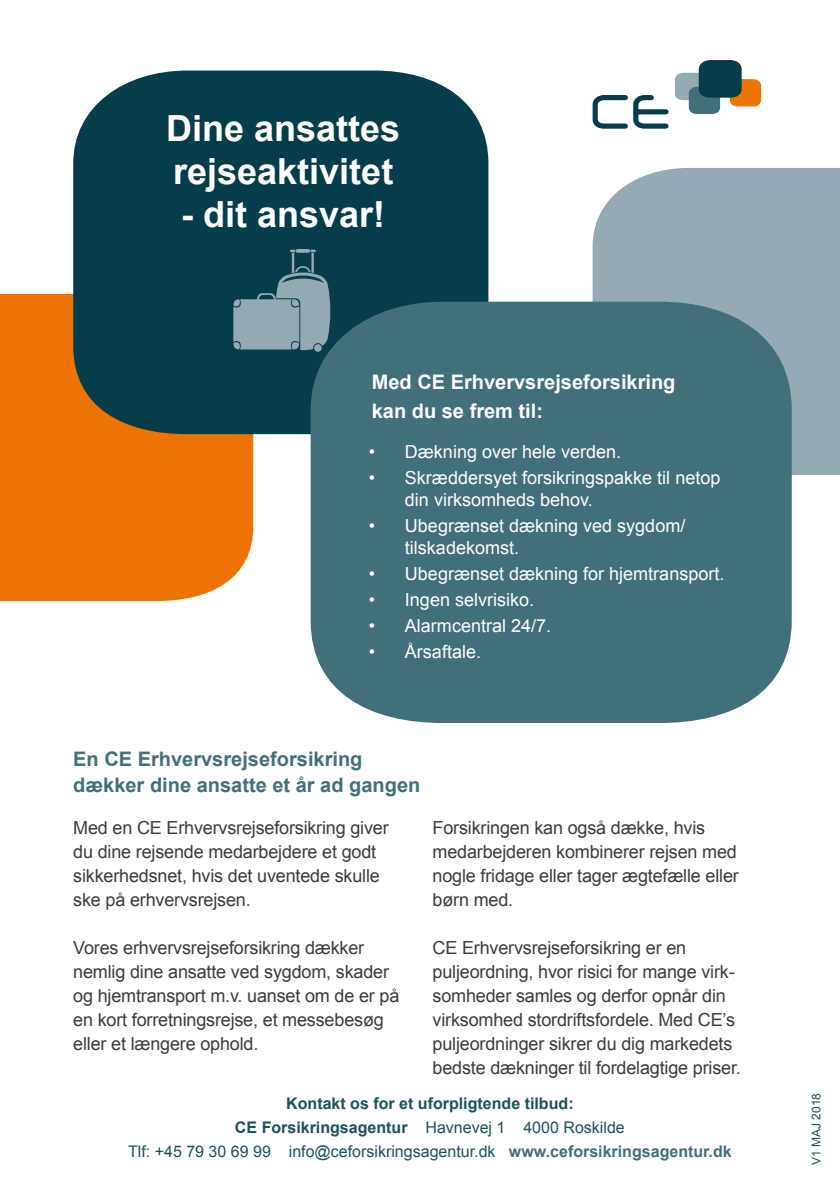
<style>
.page{position:relative;width:840px;height:1191px;background:#fff}
.page>*{position:absolute;margin:0;border:0;box-sizing:border-box;transform-origin:0 0}
.t1{font:700 36px/43.2px "Arial";color:#fff}
.t2{font:700 20px/26px "Arial";color:#42707a}
.t3{font:700 20px/28px "Arial";color:#fff}
.t4{font:18px/24px "Arial";letter-spacing:-.01em;color:#3c3c3b}
.t5{font:18px/22px "Arial";color:#fff}
.t6{font:16px/24px "Arial";color:#1e515c;text-align:center}
.t7{font:12px "Arial";color:#1e515c}
.s1{font-weight:700}
.s2{font-weight:700;color:#42707a}
</style>
<div class="page">
<div style="left:592px;top:168px;width:247px;height:307px;background:#94abb3"></div>
<svg style="left:592px;top:60px;width:168px;height:69px"></svg>
<div style="left:0;top:294px;width:253px;height:307px;background:#ed7303"></div>
<div style="left:73px;top:71px;width:415px;height:363px;background:#053d4a"></div>
<div style="left:310px;top:302px;width:481px;height:421px;background:#42707a"></div>
<div style="left:314px;top:235px;width:7px;height:7px;background:#053d49;border-radius:50%"></div>
<svg style="left:233px;top:235px;width:98px;height:6px"></svg>
<hr style="left:295px;top:249px;width:15px;height:4px;background:#93aab2;border-radius:2px">
<svg style="left:233px;top:250px;width:98px;height:100px;background:#5b7f89"></svg>
<h1 class="t1" style="left:166px;top:108px;width:236px">Dine ansattes rejseaktivitet</h1>
<h1 class="t1" style="left:181px;top:194px;width:206px">- dit ansvar!</h1>
<p class="t3" style="left:371px;top:369px;width:305px">Med CE Erhvervsrejseforsikring kan du se frem til:</p>
<p class="t5" style="left:369px;top:441px;width:254px">• Dækning over hele verden.</p>
<p class="t5" style="left:405px;top:467px;width:317px;text-indent:-36px">• Skræddersyet forsikringspakke til netop din virksomheds behov.</p>
<p class="t5" style="left:405px;top:515px;width:282px;text-indent:-36px">• Ubegrænset dækning ved sygdom/ tilskadekomst.</p>
<p class="t5" style="left:369px;top:563px;width:357px">• Ubegrænset dækning for hjemtransport.</p>
<p class="t5" style="left:369px;top:589px;width:167px">• Ingen selvrisiko.</p>
<p class="t5" style="left:369px;top:615px;width:184px">• Alarmcentral 24/7.</p>
<p class="t5" style="left:369px;top:641px;width:114px">• Årsaftale.</p>
<p class="t2" style="left:73px;top:746px;width:348px">En CE Erhvervsrejseforsikring dækker dine ansatte et år ad gangen</p>
<p class="t4" style="left:73px;top:816px;width:317px">Med en CE Erhvervsrejseforsikring giver du dine rejsende medarbejdere et godt sikkerhedsnet, hvis det uventede skulle ske på erhvervsrejsen.</p>
<p class="t4" style="left:73px;top:936px;width:327px">Vores erhvervsrejseforsikring dækker nemlig dine ansatte ved sygdom, skader og hjemtransport m.v. uanset om de er på en kort forretningsrejse, et messebesøg eller et længere ophold.</p>
<p class="t4" style="left:432px;top:816px;width:307px">Forsikringen kan også dække, hvis medarbejderen kombinerer rejsen med nogle fridage eller tager ægtefælle eller børn med.</p>
<p class="t4" style="left:432px;top:936px;width:309px">CE Erhvervsrejseforsikring er en puljeordning, hvor risici for mange virk&shy;somheder samles og derfor opnår din virksomhed stordriftsfordele. Med CE’s puljeordninger sikrer du dig markedets bedste dækninger til fordelagtige priser.</p>
<p class="t6" style="left:128px;top:1091px;width:605px"><span class="s1">Kontakt os for et uforpligtende tilbud:<br>CE Forsikringsagentur</span> Havnevej 1 4000 Roskilde<br>Tlf: +45 79 30 69 99 info@ceforsikringsagentur.dk <span class="s2">www.ceforsikringsagentur.dk</span></p>
<p class="t7" style="left:807px;top:1165px;width:74px;rotate:-90deg">V1 MAJ 2018</p>
</div>
